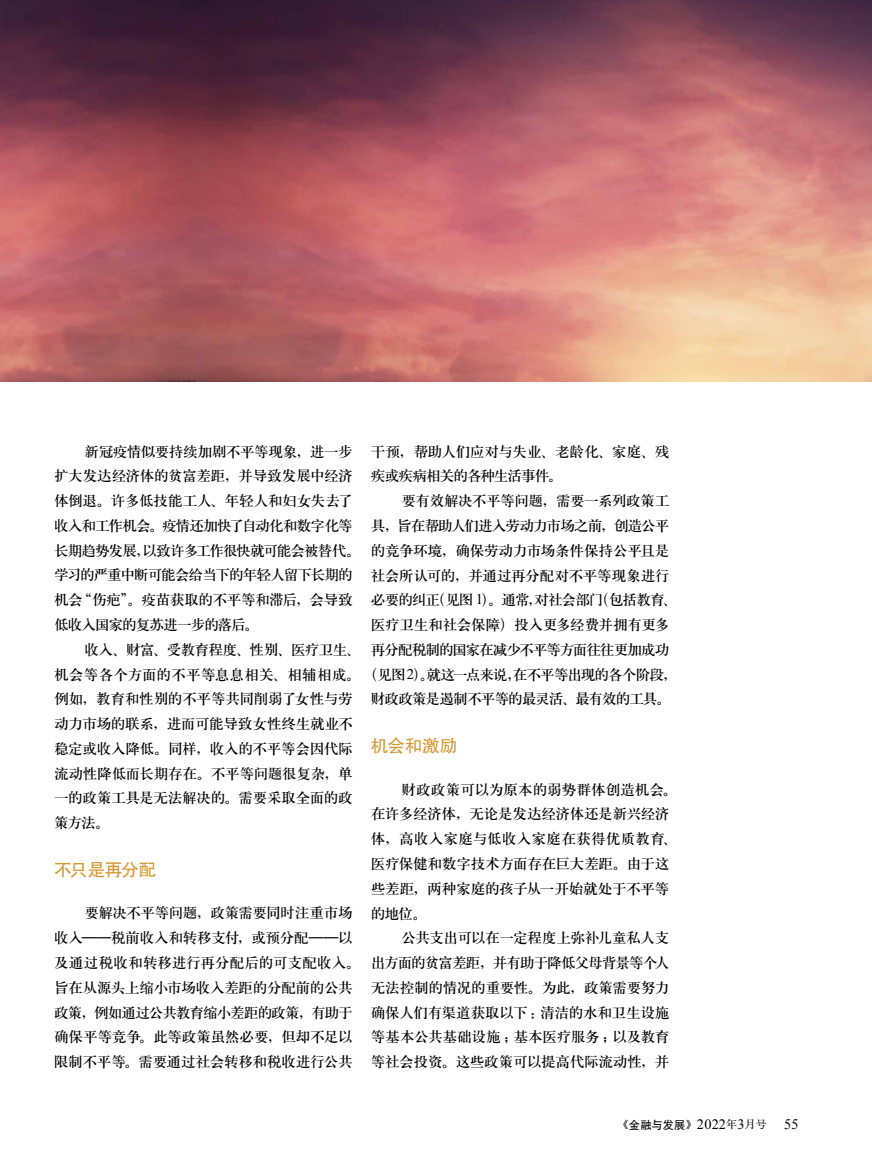
<style>
.page{position:relative;width:872px;height:1170px;background:#fff}
.page>*{position:absolute;margin:0;border:0;box-sizing:border-box;transform-origin:0 0}
.t1{font:17.7px "FZHTJW GB1 0";letter-spacing:-.025em;color:#d59832}
.t2{font:14.7px/24.8px "H Ya 3 gj";letter-spacing:-.035em;color:#000}
.t3{font:14.7px/24.8px "H Ya 3 gj";letter-spacing:-.055em;color:#000}
.t4{font:14.7px/24.8px "H Ya 3 gj";letter-spacing:-.06em;color:#000}
.t5{font:14.7px "H Ya 3 gj";letter-spacing:-.07em;color:#000}
.t6{font:11.55px "FZHTJW GB1 0";color:#000}
.s1{font-family:"Times New Roman"}
.s2{font-size:10.05px}
.s3{font-family:"Times New Roman";font-size:14.25px}
.s4{font-family:"FZS3 JW GB1 0";font-size:10.65px}
.s5{font-family:"Times New Roman";font-size:14.55px}
</style>
<div class="page">
<img style="left:0;top:0;width:872px;height:382px">
<p class="t4" style="left:371px;top:439px;width:300px">干预，帮助人们应对与失业、老龄化、家庭、残疾或疾病相关的各种生活事件。</p>
<p class="t2" style="left:371px;top:488px;width:308px;text-indent:31px">要有效解决不平等问题，需要一系列政策工具，旨在帮助人们进入劳动力市场之前，创造公平的竞争环境，确保劳动力市场条件保持公平且是社会所认可的，并通过再分配对不平等现象进行必要的纠正（见图 <span class="s1">1</span>）。通常，对社会部门（包括教育、医疗卫生和社会保障）投入更多经费并拥有更多再分配税制的国家在减少不平等方面往往更加成功</p>
<p class="t5" style="left:371px;top:691px;width:301px">财政政策是遏制不平等的最灵活、最有效的工具。</p>
<p class="t1" style="left:371px;top:736px;width:88px">机会和激励</p>
<p class="t2" style="left:371px;top:776px;width:308px;text-indent:31px">财政政策可以为原本的弱势群体创造机会。在许多经济体，无论是发达经济体还是新兴经济体，高收入家庭与低收入家庭在获得优质教育、医疗保健和数字技术方面存在巨大差距。由于这些差距，两种家庭的孩子从一开始就处于不平等的地位。</p>
<p class="t2" style="left:371px;top:925px;width:300px;text-align:justify;text-indent:31px">公共支出可以在一定程度上弥补儿童私人支出方面的贫富差距，并有助于降低父母背景等个人无法控制的情况的重要性。为此，政策需要努力确保人们有渠道获取以下：清洁的水和卫生设施等基本公共基础设施；基本医疗服务；以及教育等社会投资。这些政策可以提高代际流动性，并</p>
<p class="t3" style="left:54px;top:439px;width:308px;text-indent:31px">新冠疫情似要持续加剧不平等现象，进一步扩大发达经济体的贫富差距，并导致发展中经济体倒退。许多低技能工人、年轻人和妇女失去了收入和工作机会。疫情还加快了自动化和数字化等长期趋势发展，以致许多工作很快就可能会被替代。学习的严重中断可能会给当下的年轻人留下长期的机会“伤疤”。疫苗获取的不平等和滞后，会导致低收入国家的复苏进一步的落后。</p>
<p class="t2" style="left:54px;top:637px;width:624px;text-indent:31px">收入、财富、受教育程度、性别、医疗卫生、<br>机会等各个方面的不平等息息相关、相辅相成。（见图<span class="s1">2</span>）。就这一点来说，在不平等出现的各个阶段，例如，教育和性别的不平等共同削弱了女性与劳<br>动力市场的联系，进而可能导致女性终生就业不<br>稳定或收入降低。同样，收入的不平等会因代际<br>流动性降低而长期存在。不平等问题很复杂，单<br>一的政策工具是无法解决的。需要采取全面的政<br>策方法。</p>
<p class="t1" style="left:54px;top:859px;width:104px">不只是再分配</p>
<p class="t2" style="left:54px;top:900px;width:308px;text-indent:31px">要解决不平等问题，政策需要同时注重市场收入——税前收入和转移支付，或预分配——以及通过税收和转移进行再分配后的可支配收入。旨在从源头上缩小市场收入差距的分配前的公共政策，例如通过公共教育缩小差距的政策，有助于确保平等竞争。此等政策虽然必要，但却不足以限制不平等。需要通过社会转移和税收进行公共</p>
<p class="t6" style="left:619px;top:1118px;width:180px"><span class="s2">《</span>金融与发展<span class="s2">》</span> <span class="s3">2022</span><span class="s4">年</span><span class="s3">3</span><span class="s4">月号</span> <span class="s5">55</span></p>
</div>
